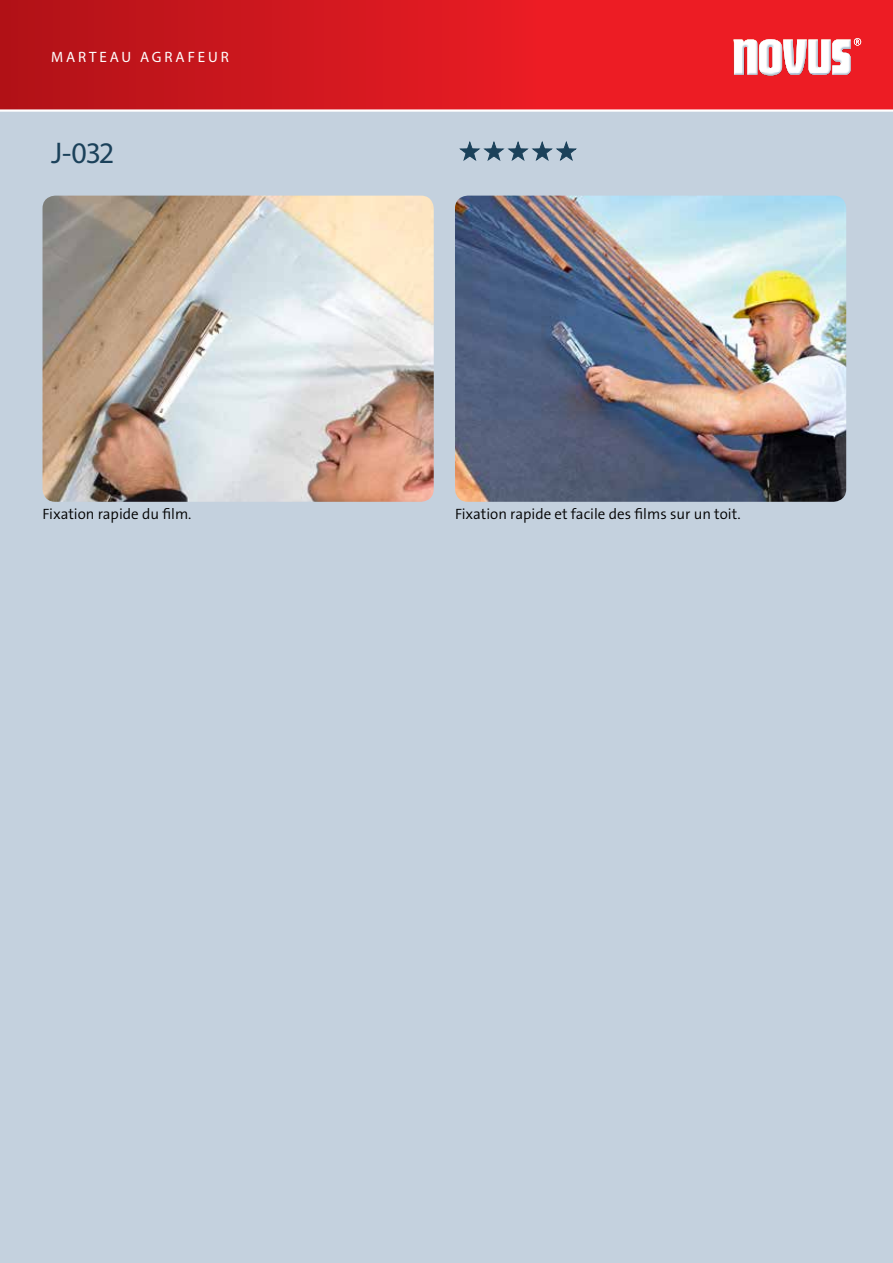
<style>
.page{position:relative;width:893px;height:1263px;background:#fff}
.page>*{position:absolute;margin:0;border:0;box-sizing:border-box;transform-origin:0 0}
.t1{font:30px "Myriad Pro";color:#1b415a}
.t2{font:300 15px "The Sans Os F";color:#000}
.t3{font:15px "Myriad Pro";letter-spacing:.195em;color:#fff}
</style>
<div class="page">
<div style="left:0;top:94px;width:893px;height:1169px;background:#c4d1de"></div>
<div style="left:0;top:0;width:893px;height:111px;background:linear-gradient(to right,#b9141a,#fb1f27)"></div>
<hr style="left:0;top:109px;width:893px;height:3px;background:#fff">
<img style="left:759px;top:75px;width:92px;height:1px">
<img style="left:733px;top:40px;width:1px;height:35px">
<svg style="left:734px;top:38px;width:127px;height:37px"></svg>
<svg style="left:459px;top:141px;width:118px;height:20px"></svg>
<img style="left:43px;top:196px;width:391px;height:306px">
<img style="left:455px;top:196px;width:391px;height:306px">
<p class="t3" style="left:51px;top:48px;width:179px">MARTEAU AGRAFEUR</p>
<h1 class="t1" style="left:51px;top:134px;width:64px">J-032</h1>
<p class="t2" style="left:43px;top:505px;width:150px">Fixation rapide du film.</p>
<p class="t2" style="left:455px;top:505px;width:287px">Fixation rapide et facile des films sur un toit.</p>
</div>
